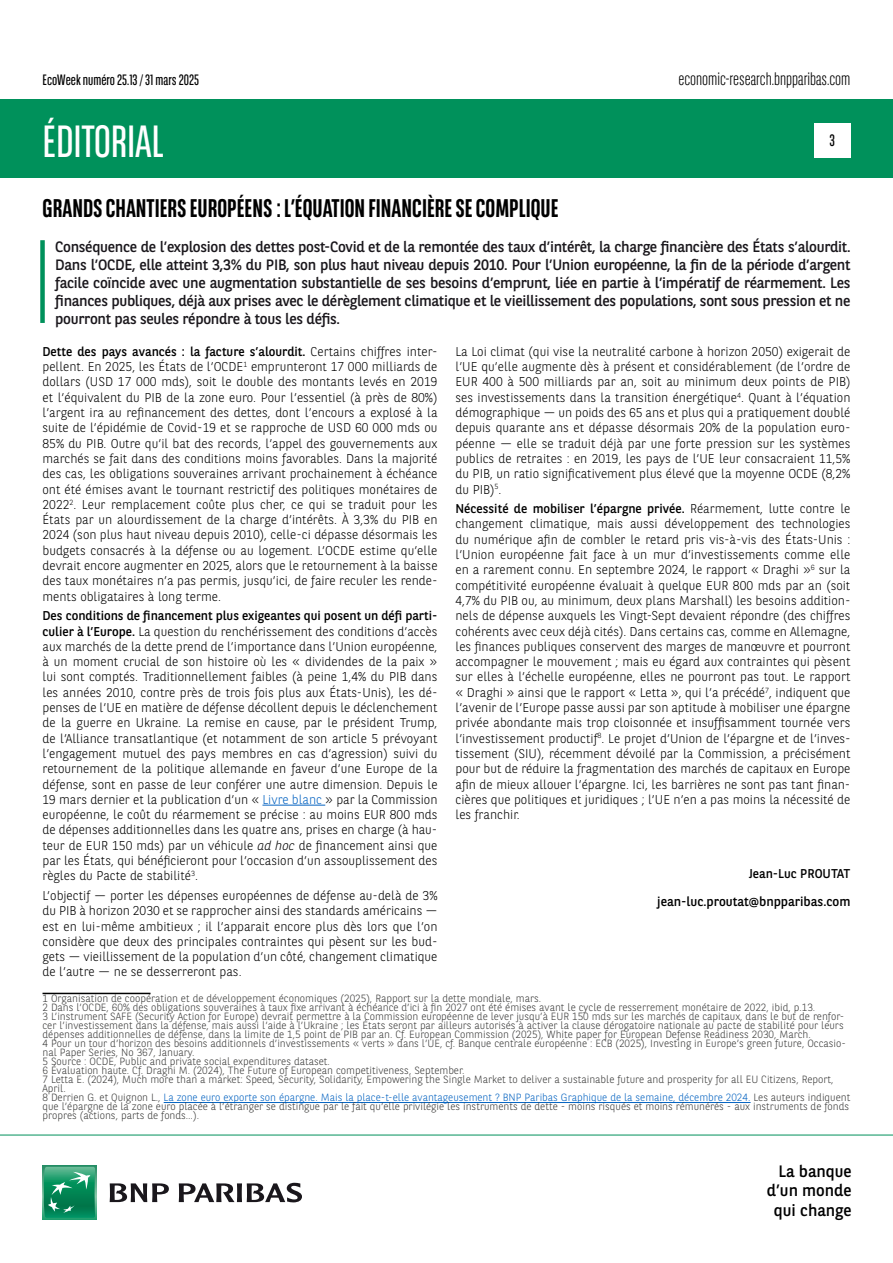
<style>
.page{position:relative;width:893px;height:1263px;background:#fff}
.page>*{position:absolute;margin:0;border:0;box-sizing:border-box;transform-origin:0 0}
.t1{font:45px "BNPP Sans Condensed";color:#fff}
.t2{font:700 25.5px "BNPP Sans Condensed";color:#000}
.t3{font:300 18px "BNPP Sans Condensed";color:#000}
.t4{font:16.5px/19.8px "BNPP Sans";color:#000;text-align:right}
.t5{font:16.5px "BNPP Sans Condensed";color:#000}
.t6{font:15px/18px "BNPP Sans";letter-spacing:-.02em;color:#1a171c;text-align:justify}
.t7{font:15px "BNPP Sans Condensed";color:#000}
.t8{font:13.05px "BNPP Sans";color:#000}
.t9{font:300 12.75px/15.3px "BNPP Sans";color:#000;text-align:justify}
.t10{font:12.75px "BNPP Sans";color:#000}
.t11{font:300 10.5px/9px "BNPP Sans";color:#3c3c3b}
.s1{font-weight:400}
.s2{color:#0563c1}
.s3{font-style:italic}
</style>
<div class="page">
<div style="left:1px;top:99px;width:892px;height:78px;background:#00915b"></div>
<svg style="left:43px;top:1166px;width:53px;height:53px"></svg>
<svg style="left:44px;top:1167px;width:51px;height:51px;background:#26996e"></svg>
<svg style="left:110px;top:1183px;width:59px;height:19px"></svg>
<svg style="left:179px;top:1183px;width:123px;height:19px"></svg>
<hr style="left:0;top:1135px;width:893px;height:1px;background:#00915b">
<div style="left:814px;top:123px;width:36px;height:34px;background:#fff"></div>
<hr style="left:43px;top:993px;width:108px;height:1px;background:#000">
<hr style="left:164px;top:1102px;width:587px;height:1px;background:#0563c1">
<div style="left:40px;top:240px;width:5px;height:83px;background:#00915b"></div>
<hr style="left:262px;top:805px;width:63px;height:1px;background:#0563c1">
<p class="t7" style="left:43px;top:70px;width:158px">EcoWeek numéro 25.13 / 31 mars 2025</p>
<h3 class="t3" style="left:678px;top:67px;width:174px">economic-research.bnpparibas.com</h3>
<h1 class="t1" style="left:43px;top:113px;width:123px">ÉDITORIAL</h1>
<h2 class="t2" style="left:43px;top:193px;width:518px">GRANDS CHANTIERS EUROPÉENS :L’ÉQUATION FINANCIÈRE SE COMPLIQUE</h2>
<p class="t5" style="left:829px;top:130px;width:7px">3</p>
<p class="t6" style="left:55px;top:237px;width:797px">Conséquence de l’explosion des dettes post-Covid et de la remontée des taux d’intérêt, la charge financière des États s’alourdit.<br>Dans l’OCDE, elle atteint 3,3% du PIB, son plus haut niveau depuis 2010. Pour l’Union européenne, la fin de la période d’argent facile coïncide avec une augmentation substantielle de ses besoins d’emprunt, liée en partie à l’impératif de réarmement. Les finances publiques, déjà aux prises avec le dérèglement climatique et le vieillissement des populations, sont sous pression et ne pourront pas seules répondre à tous les défis.</p>
<p class="t9" style="left:43px;top:343px;width:396px"><span class="s1">Dette des pays avancés : la facture s’alourdit.</span> Certains chiffres inter&shy;pellent. En 2025, les États de l’OCDE<sup>1</sup> emprunteront 17 000 milliards de dollars (USD 17 000 mds), soit le double des montants levés en 2019 et l’équivalent du PIB de la zone euro. Pour l’essentiel (à près de 80%) l’argent ira au refinancement des dettes, dont l’encours a explosé à la suite de l’épidémie de Covid-19 et se rapproche de USD 60 000 mds ou 85% du PIB. Outre qu’il bat des records, l’appel des gouvernements aux marchés se fait dans des conditions moins favorables. Dans la majorité des cas, les obligations souveraines arrivant prochainement à échéance ont été émises avant le tournant restrictif des politiques monétaires de 2022<sup>2</sup>. Leur remplacement coûte plus cher, ce qui se traduit pour les États par un alourdissement de la charge d’intérêts. À 3,3% du PIB en 2024 (son plus haut niveau depuis 2010), celle-ci dépasse désormais les budgets consacrés à la défense ou au logement. L’OCDE estime qu’elle devrait encore augmenter en 2025, alors que le retournement à la baisse des taux monétaires n’a pas permis, jusqu’ici, de faire reculer les rende&shy;ments obligataires à long terme.</p>
<p class="t9" style="left:43px;top:607px;width:396px"><span class="s1">Des conditions de financement plus exigeantes qui posent un défi parti&shy;culier à l’Europe.</span> La question du renchérissement des conditions d’accès aux marchés de la dette prend de l’importance dans l’Union européenne, à un moment crucial de son histoire où les « dividendes de la paix » lui sont comptés. Traditionnellement faibles (à peine 1,4% du PIB dans les années 2010, contre près de trois fois plus aux États-Unis), les dé&shy;penses de l’UE en matière de défense décollent depuis le déclenchement de la guerre en Ukraine. La remise en cause, par le président Trump, de l’Alliance transatlantique (et notamment de son article 5 prévoyant l’engagement mutuel des pays membres en cas d’agression) suivi du retournement de la politique allemande en faveur d’une Europe de la défense, sont en passe de leur conférer une autre dimension. Depuis le 19 mars dernier et la publication d’un « <span class="s2">Livre blanc</span> » par la Commission européenne, le coût du réarmement se précise : au moins EUR 800 mds de dépenses additionnelles dans les quatre ans, prises en charge (à hau&shy;teur de EUR 150 mds) par un véhicule <span class="s3">ad hoc</span> de financement ainsi que par les États, qui bénéficieront pour l’occasion d’un assouplissement des règles du Pacte de stabilité<sup>3</sup>.</p>
<p class="t9" style="left:43px;top:887px;width:396px">L’objectif — porter les dépenses européennes de défense au-delà de 3% du PIB à horizon 2030 et se rapprocher ainsi des standards américains — est en lui-même ambitieux ; il l’apparait encore plus dès lors que l’on considère que deux des principales contraintes qui pèsent sur les bud&shy;gets — vieillissement de la population d’un côté, changement climatique de l’autre — ne se desserreront pas.</p>
<p class="t9" style="left:455px;top:343px;width:396px">La Loi climat (qui vise la neutralité carbone à horizon 2050) exigerait de l’UE qu’elle augmente dès à présent et considérablement (de l’ordre de EUR 400 à 500 milliards par an, soit au minimum deux points de PIB) ses investissements dans la transition énergétique<sup>4</sup>. Quant à l’équation démographique — un poids des 65 ans et plus qui a pratiquement doublé depuis quarante ans et dépasse désormais 20% de la population euro&shy;péenne — elle se traduit déjà par une forte pression sur les systèmes publics de retraites : en 2019, les pays de l’UE leur consacraient 11,5% du PIB, un ratio significativement plus élevé que la moyenne OCDE (8,2% du PIB)<sup>5</sup>.</p>
<p class="t9" style="left:455px;top:500px;width:396px"><span class="s1">Nécessité de mobiliser l’épargne privée.</span> Réarmement, lutte contre le changement climatique, mais aussi développement des technologies du numérique afin de combler le retard pris vis-à-vis des États-Unis : l’Union européenne fait face à un mur d’investissements comme elle en a rarement connu. En septembre 2024, le rapport « Draghi »<sup>6</sup> sur la compétitivité européenne évaluait à quelque EUR 800 mds par an (soit 4,7% du PIB ou, au minimum, deux plans Marshall) les besoins addition&shy;nels de dépense auxquels les Vingt-Sept devaient répondre (des chiffres cohérents avec ceux déjà cités). Dans certains cas, comme en Allemagne, les finances publiques conservent des marges de manœuvre et pourront accompagner le mouvement ; mais eu égard aux contraintes qui pèsent sur elles à l’échelle européenne, elles ne pourront pas tout. Le rapport « Draghi » ainsi que le rapport « Letta », qui l’a précédé<sup>7</sup>, indiquent que l’avenir de l’Europe passe aussi par son aptitude à mobiliser une épargne privée abondante mais trop cloisonnée et insuffisamment tournée vers l’investissement productif<sup>8</sup>. Le projet d’Union de l’épargne et de l’inves&shy;tissement (SIU), récemment dévoilé par la Commission, a précisément pour but de réduire la fragmentation des marchés de capitaux en Europe afin de mieux allouer l’épargne. Ici, les barrières ne sont pas tant finan&shy;cières que politiques et juridiques ; l’UE n’en a pas moins la nécessité de les franchir.</p>
<p class="t10" style="left:749px;top:865px;width:103px">Jean-Luc PROUTAT</p>
<p class="t8" style="left:657px;top:893px;width:195px">jean-luc.proutat@bnpparibas.com</p>
<p class="t11" style="left:43px;top:994px;width:809px">1 Organisation de coopération et de développement économiques (2025), Rapport sur la dette mondiale, mars.<br>2 Dans l’OCDE, 60% des obligations souveraines à taux fixe arrivant à échéance d’ici à fin 2027 ont été émises avant le cycle de resserrement monétaire de 2022, ibid, p.13.<br>3 L’instrument SAFE (Security Action for Europe) devrait permettre à la Commission européenne de lever jusqu’à EUR 150 mds sur les marchés de capitaux, dans le but de renfor&shy;cer l’investissement dans la défense, mais aussi l’aide à l’Ukraine ; les États seront par ailleurs autorisés à activer la clause dérogatoire nationale au pacte de stabilité pour leurs dépenses additionnelles de défense, dans la limite de 1,5 point de PIB par an. Cf. European Commission (2025), White paper for European Defense Readiness 2030, March.<br>4 Pour un tour d’horizon des besoins additionnels d’investissements « verts » dans l’UE, cf. Banque centrale européenne : ECB (2025), Investing in Europe’s green future, Occasio&shy;nal Paper Series, No 367, January.<br>5 Source : OCDE, Public and private social expenditures dataset.<br>6 Évaluation haute. Cf. Draghi M. (2024), The Future of European competitiveness, September.<br>7 Letta E. (2024), Much more than a market: Speed, Security, Solidarity, Empowering the Single Market to deliver a sustainable future and prosperity for all EU Citizens, Report, April.<br>8 Derrien G. et Quignon L., <span class="s2">La zone euro exporte son épargne. Mais la place-t-elle avantageusement ? BNP Paribas Graphique de la semaine, décembre 2024.</span> Les auteurs indiquent que l’épargne de la zone euro placée à l’étranger se distingue par le fait qu’elle privilégie les instruments de dette - moins risqués et moins rémunérés - aux instruments de fonds propres (actions, parts de fonds…).</p>
<p class="t4" style="left:767px;top:1160px;width:86px">La banque d’un monde qui change</p>
</div>
